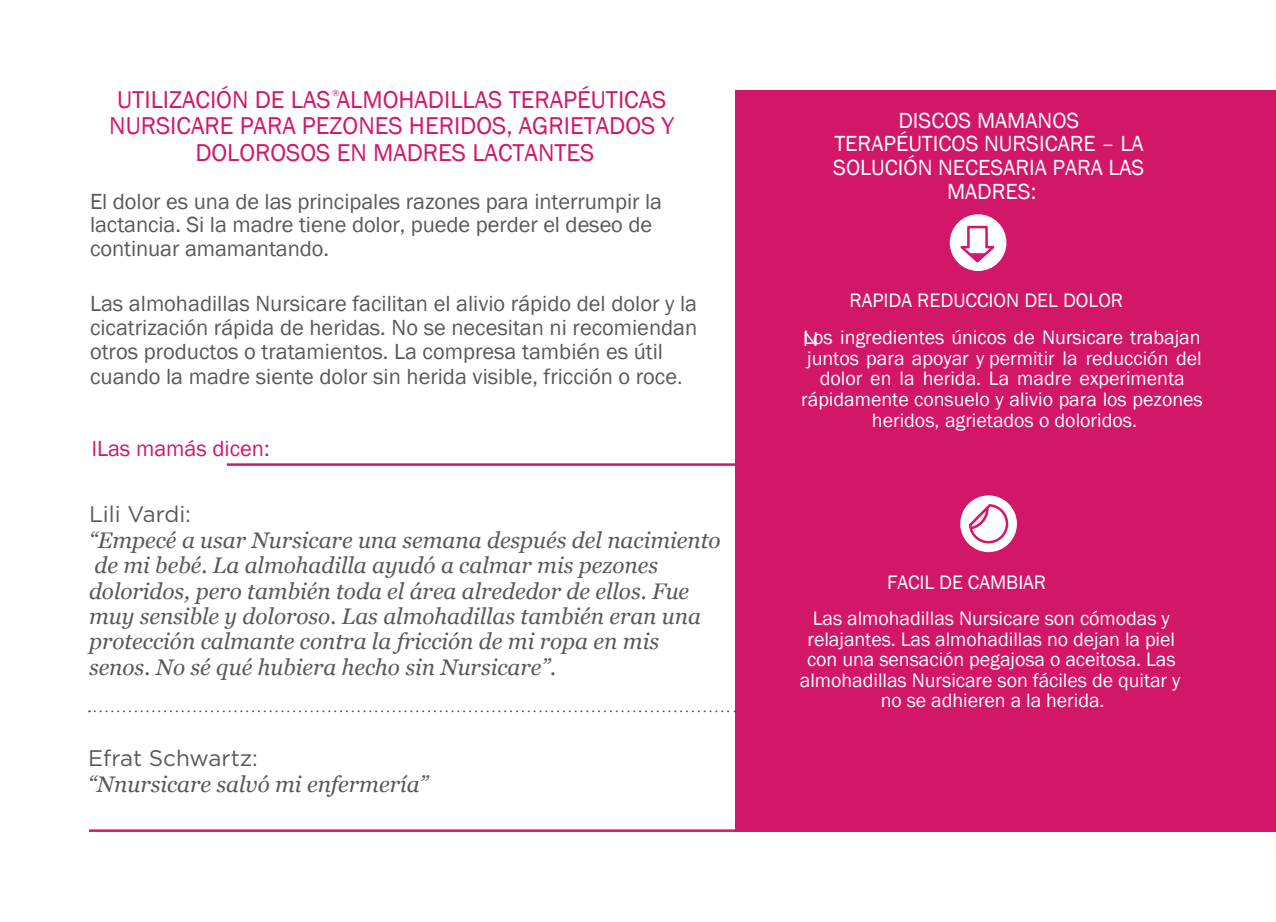
<style>
.page{position:relative;width:1276px;height:922px;background:#fff}
.page>*{position:absolute;margin:0;border:0;box-sizing:border-box;transform-origin:0 0}
.t1{font:25px/26.2px "Franklin Gothic";color:#d21668;text-align:center}
.t2{font:22.5px/24.2px "Franklin Gothic";color:#58595b}
.t3{font:italic 22.5px/25.2px "Georgia";color:#58595b}
.t4{font:22.5px/23.8px "Franklin Gothic";color:#fff;text-align:center}
.t5{font:22.5px "Gotham";color:#58595b}
.t6{font:22.5px "Franklin Gothic";color:#d21668}
.t7{font:20px/20.5px "Franklin Gothic";color:#fff}
.t8{font:18.75px "Gotham";color:#d21668}
.s1{font-family:"Gotham"}
</style>
<div class="page">
<img style="left:1274px;top:0;width:2px;height:921px">
<div style="left:735px;top:90px;width:541px;height:741px;background:#d21668"></div>
<div style="left:949px;top:214px;width:57px;height:57px;background:#fff;border-radius:50%"></div>
<svg style="left:955px;top:224px;width:44px;height:40px"></svg>
<hr style="left:227px;top:463px;width:508px;height:2px;background:#d21668">
<hr style="left:89px;top:829px;width:646px;height:2px;background:#d21668">
<div style="left:960px;top:495px;width:57px;height:57px;background:#fff;border-radius:50%"></div>
<svg style="left:967px;top:502px;width:42px;height:42px"></svg>
<svg style="left:89px;top:710px;width:646px;height:2px"></svg>
<p class="t1" style="left:109px;top:86px;width:566px">UTILIZACIÓN DE LAS ALMOHADILLAS TERAPÉUTICAS<br>NURSICARE PARA PEZONES HERIDOS, AGRIETADOS Y<br>DOLOROSOS EN MADRES LACTANTES</p>
<p class="t8" style="left:332px;top:84px;width:9px">®</p>
<p class="t2" style="left:90px;top:189px;width:573px">El dolor es una de las principales razones para interrumpir la lactancia. Si la madre tiene dolor, puede perder el deseo de continuar amamantando.</p>
<p class="t2" style="left:90px;top:291px;width:609px">Las almohadillas Nursicare facilitan el alivio rápido del dolor y la cicatrización rápida de heridas. No se necesitan ni recomiendan otros productos o tratamientos. La compresa también es útil cuando la madre siente dolor sin herida visible, fricción o roce<span class="s1">.</span></p>
<p class="t6" style="left:92px;top:435px;width:179px">lLas mamás dicen:</p>
<p class="t5" style="left:89px;top:499px;width:103px">Lili Vardi:</p>
<p class="t3" style="left:89px;top:526px;width:633px">“Empecé a usar Nursicare una semana después del nacimiento de mi bebé. La almohadilla ayudó a calmar mis pezones doloridos, pero también toda el área alrededor de ellos. Fue muy sensible y doloroso. Las almohadillas también eran una protección calmante contra la fricción de mi ropa en mis senos. No sé qué hubiera hecho sin Nursicare”.</p>
<p class="t5" style="left:88px;top:743px;width:171px">Efrat Schwartz:</p>
<p class="t3" style="left:88px;top:770px;width:341px">“Nnursicare salvó mi enfermería”</p>
<p class="t4" style="left:833px;top:108px;width:313px">DISCOS MAMANOS<br>TERAPÉUTICOS NURSICARE – LA<br>SOLUCIÓN NECESARIA PARA LAS<br>MADRES:</p>
<p class="t7" style="left:802px;top:282px;width:399px;line-height:37px;text-indent:47px">RAPIDA REDUCCION DEL DOLOR<br><span class="s1">N</span>Los ingredientes únicos de Nursicare trabajan</p>
<p class="t7" style="left:801px;top:347px;width:403px;text-align:center">juntos para apoyar y permitir la reducción del dolor en la herida. La madre experimenta rápidamente consuelo y alivio para los pezones heridos, agrietados o doloridos.</p>
<p class="t7" style="left:813px;top:563px;width:358px;line-height:36.5px;text-indent:74px">FACIL DE CAMBIAR<br>Las almohadillas Nursicare son cómodas y</p>
<p class="t7" style="left:800px;top:628px;width:382px;text-align:center">relajantes. Las almohadillas no dejan la piel con una sensación pegajosa o aceitosa. Las almohadillas Nursicare son fáciles de quitar y no se adhieren a la herida.</p>
</div>
